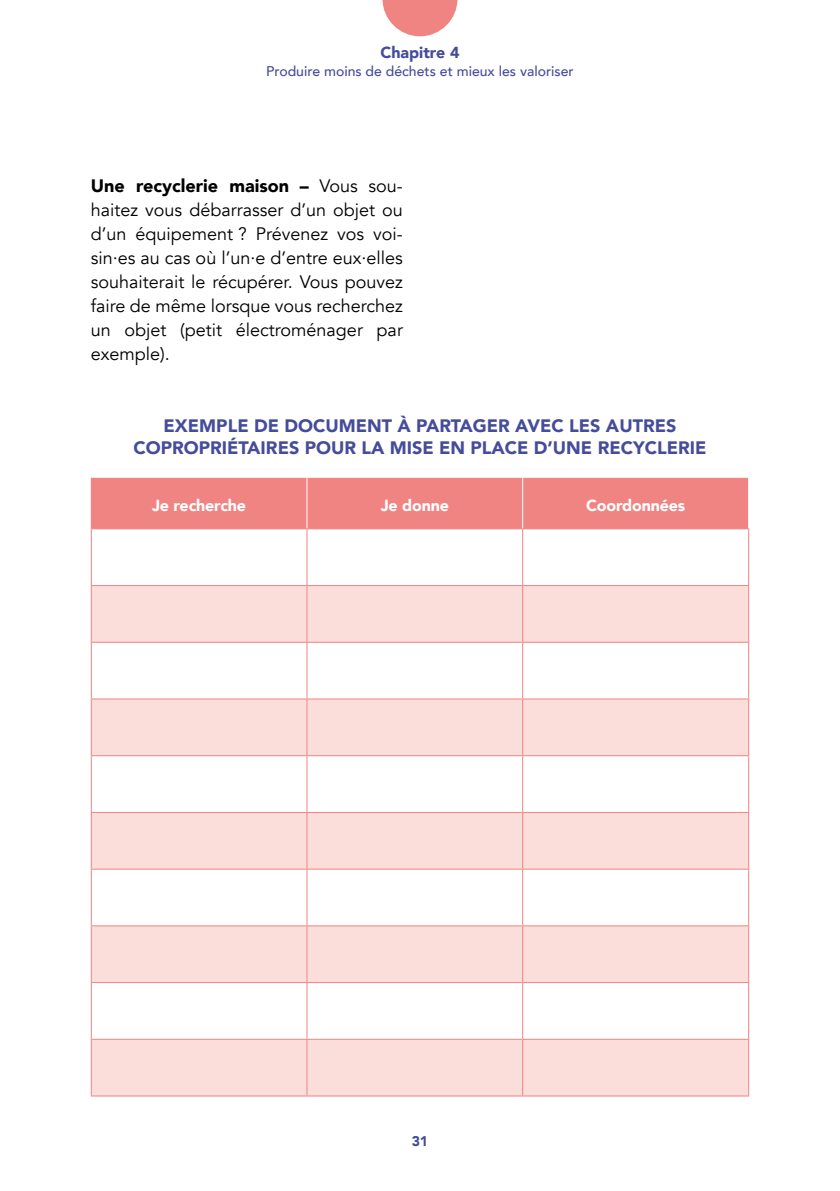
<style>
.page{position:relative;width:840px;height:1191px;background:#fff}
.page>*{position:absolute;margin:0;border:0;box-sizing:border-box;transform-origin:0 0}
.texte_courant{font:18px/24px "Avenir";color:#000;text-align:justify}
.t1{font:900 18px/21.6px "Avenir";color:#454c9b;text-align:center}
.t2{font:900 16px "Avenir";letter-spacing:-.01em;color:#fff}
.t3{font:900 16px "Avenir";color:#454c9b}
.t4{font:500 14px "Avenir";color:#454c9b}
.t5{font:900 14px "Avenir";color:#454c9b}
.s1{font-weight:900}
</style>
<div class="page">
<svg style="left:382px;top:0;width:75px;height:36px"></svg>
<div style="left:92px;top:478px;width:655px;height:50px;background:#f08482"></div>
<svg style="left:92px;top:586px;width:655px;height:509px;fill:#fbdeda"></svg>
<hr style="left:91px;top:478px;width:1px;height:50px;background:#f08482">
<hr style="left:91px;top:528px;width:216px;height:1px;background:#f08482">
<hr style="left:91px;top:529px;width:1px;height:56px;background:#f08482">
<hr style="left:307px;top:528px;width:215px;height:1px;background:#f08482">
<hr style="left:306px;top:529px;width:1px;height:56px;background:#f08482">
<hr style="left:522px;top:528px;width:226px;height:1px;background:#f08482">
<hr style="left:522px;top:529px;width:1px;height:56px;background:#f08482">
<hr style="left:747px;top:529px;width:1px;height:56px;background:#f08482">
<hr style="left:91px;top:585px;width:216px;height:1px;background:#f08482">
<hr style="left:91px;top:586px;width:1px;height:56px;background:#f08482">
<hr style="left:307px;top:585px;width:215px;height:1px;background:#f08482">
<hr style="left:306px;top:586px;width:1px;height:56px;background:#f08482">
<hr style="left:522px;top:585px;width:226px;height:1px;background:#f08482">
<hr style="left:522px;top:586px;width:1px;height:56px;background:#f08482">
<hr style="left:747px;top:586px;width:1px;height:56px;background:#f08482">
<hr style="left:91px;top:642px;width:216px;height:1px;background:#f08482">
<hr style="left:91px;top:643px;width:1px;height:55px;background:#f08482">
<hr style="left:307px;top:642px;width:215px;height:1px;background:#f08482">
<hr style="left:306px;top:643px;width:1px;height:55px;background:#f08482">
<hr style="left:522px;top:642px;width:226px;height:1px;background:#f08482">
<hr style="left:522px;top:643px;width:1px;height:55px;background:#f08482">
<hr style="left:747px;top:643px;width:1px;height:55px;background:#f08482">
<hr style="left:91px;top:698px;width:216px;height:1px;background:#f08482">
<hr style="left:91px;top:699px;width:1px;height:56px;background:#f08482">
<hr style="left:307px;top:698px;width:215px;height:1px;background:#f08482">
<hr style="left:306px;top:699px;width:1px;height:56px;background:#f08482">
<hr style="left:522px;top:698px;width:226px;height:1px;background:#f08482">
<hr style="left:522px;top:699px;width:1px;height:56px;background:#f08482">
<hr style="left:747px;top:699px;width:1px;height:56px;background:#f08482">
<hr style="left:91px;top:755px;width:216px;height:1px;background:#f08482">
<hr style="left:91px;top:756px;width:1px;height:56px;background:#f08482">
<hr style="left:307px;top:755px;width:215px;height:1px;background:#f08482">
<hr style="left:306px;top:756px;width:1px;height:56px;background:#f08482">
<hr style="left:522px;top:755px;width:226px;height:1px;background:#f08482">
<hr style="left:522px;top:756px;width:1px;height:56px;background:#f08482">
<hr style="left:747px;top:756px;width:1px;height:56px;background:#f08482">
<hr style="left:91px;top:812px;width:216px;height:1px;background:#f08482">
<hr style="left:91px;top:813px;width:1px;height:55px;background:#f08482">
<hr style="left:307px;top:812px;width:215px;height:1px;background:#f08482">
<hr style="left:306px;top:813px;width:1px;height:55px;background:#f08482">
<hr style="left:522px;top:812px;width:226px;height:1px;background:#f08482">
<hr style="left:522px;top:813px;width:1px;height:55px;background:#f08482">
<hr style="left:747px;top:813px;width:1px;height:55px;background:#f08482">
<hr style="left:91px;top:868px;width:216px;height:1px;background:#f08482">
<hr style="left:91px;top:869px;width:1px;height:56px;background:#f08482">
<hr style="left:307px;top:868px;width:215px;height:1px;background:#f08482">
<hr style="left:306px;top:869px;width:1px;height:56px;background:#f08482">
<hr style="left:522px;top:868px;width:226px;height:1px;background:#f08482">
<hr style="left:522px;top:869px;width:1px;height:56px;background:#f08482">
<hr style="left:747px;top:869px;width:1px;height:56px;background:#f08482">
<hr style="left:91px;top:925px;width:216px;height:1px;background:#f08482">
<hr style="left:91px;top:926px;width:1px;height:56px;background:#f08482">
<hr style="left:307px;top:925px;width:215px;height:1px;background:#f08482">
<hr style="left:306px;top:926px;width:1px;height:56px;background:#f08482">
<hr style="left:522px;top:925px;width:226px;height:1px;background:#f08482">
<hr style="left:522px;top:926px;width:1px;height:56px;background:#f08482">
<hr style="left:747px;top:926px;width:1px;height:56px;background:#f08482">
<hr style="left:91px;top:982px;width:216px;height:1px;background:#f08482">
<hr style="left:91px;top:983px;width:1px;height:55px;background:#f08482">
<hr style="left:307px;top:982px;width:215px;height:1px;background:#f08482">
<hr style="left:306px;top:983px;width:1px;height:55px;background:#f08482">
<hr style="left:522px;top:982px;width:226px;height:1px;background:#f08482">
<hr style="left:522px;top:983px;width:1px;height:55px;background:#f08482">
<hr style="left:747px;top:983px;width:1px;height:55px;background:#f08482">
<hr style="left:91px;top:1038px;width:216px;height:1px;background:#f08482">
<hr style="left:91px;top:1039px;width:1px;height:56px;background:#f08482">
<hr style="left:307px;top:1038px;width:215px;height:1px;background:#f08482">
<hr style="left:306px;top:1039px;width:1px;height:56px;background:#f08482">
<hr style="left:522px;top:1038px;width:226px;height:1px;background:#f08482">
<hr style="left:522px;top:1039px;width:1px;height:56px;background:#f08482">
<hr style="left:747px;top:1039px;width:1px;height:56px;background:#f08482">
<hr style="left:91px;top:1095px;width:216px;height:1px;background:#f08482">
<hr style="left:307px;top:1095px;width:215px;height:1px;background:#f08482">
<hr style="left:522px;top:1095px;width:226px;height:1px;background:#f08482">
<hr style="left:306px;top:478px;width:1px;height:50px;background:#fff">
<hr style="left:522px;top:478px;width:1px;height:50px;background:#fff">
<p class="t3" style="left:380px;top:38px;width:81px">Chapitre 4</p>
<p class="t4" style="left:266px;top:59px;width:309px">Produire moins de déchets et mieux les valoriser</p>
<p class="texte_courant" style="left:91px;top:174px;width:313px"><span class="s1">Une recyclerie maison –</span> Vous sou&shy;haitez vous débarrasser d’un objet ou d’un équipement ? Prévenez vos voi&shy;sin·es au cas où l’un·e d’entre eux·elles souhaiterait le récupérer. Vous pouvez faire de même lorsque vous recherchez un objet (petit électroménager par exemple).</p>
<p class="t1" style="left:133px;top:415px;width:574px">EXEMPLE DE DOCUMENT À PARTAGER AVEC LES AUTRES<br>COPROPRIÉTAIRES POUR LA MISE EN PLACE D’UNE RECYCLERIE</p>
<p class="t2" style="left:152px;top:492px;width:95px">Je recherche</p>
<p class="t2" style="left:380px;top:492px;width:70px">Je donne</p>
<p class="t2" style="left:585px;top:492px;width:101px">Coordonnées</p>
<p class="t5" style="left:411px;top:1129px;width:18px">31</p>
</div>
